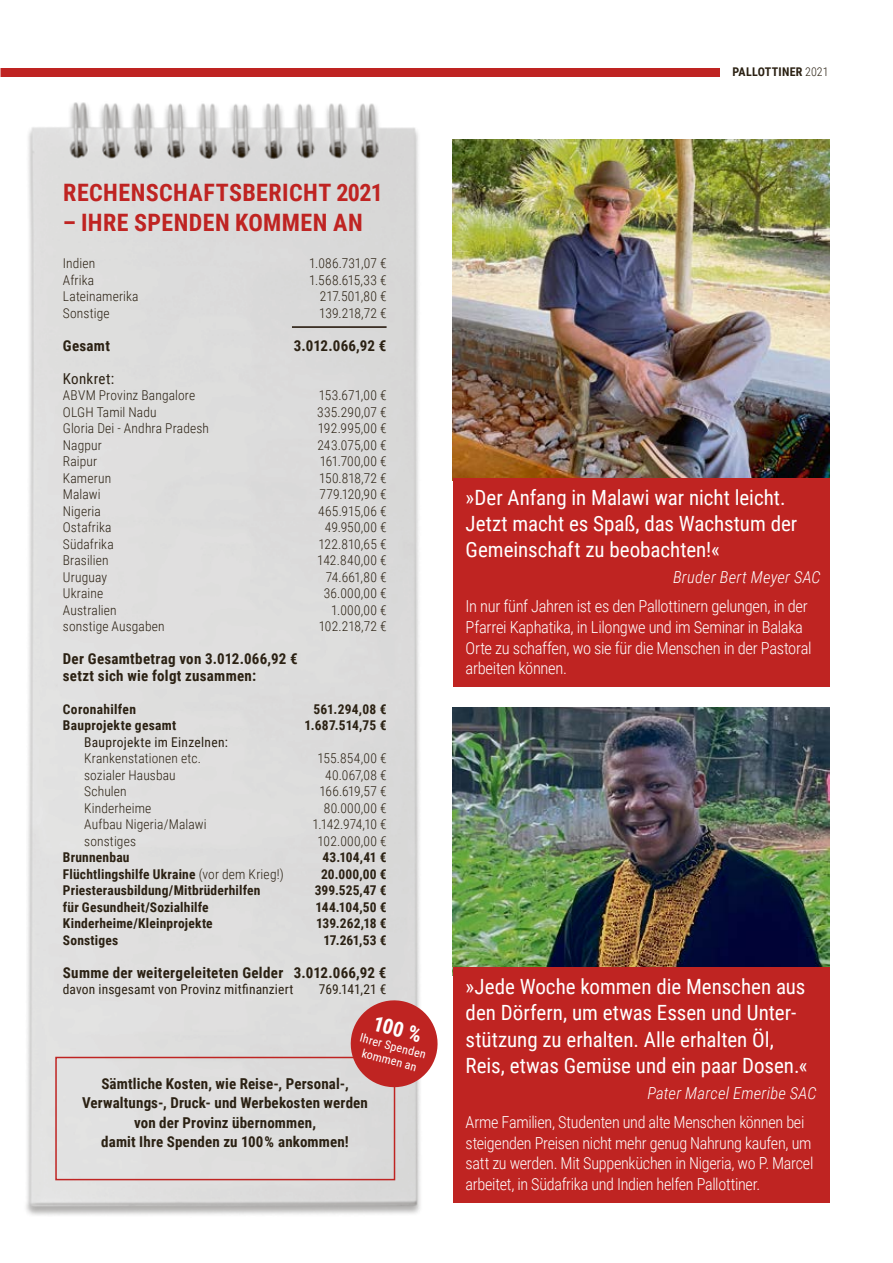
<style>
.page{position:relative;width:893px;height:1263px;background:#fff}
.page>*{position:absolute;margin:0;border:0;box-sizing:border-box;transform-origin:0 0}
.t1{font:700 24px "Roboto Condensed";letter-spacing:.02em;color:#bf2422}
.t2{font:21px/26.2px "Roboto Condensed";color:#fff}
.t3{font:700 21px "Roboto Condensed";color:#fff}
.t4{font:300 16.5px/20.7px "Roboto Condensed";letter-spacing:-.02em;color:#fff}
.t5{font:italic 300 16.5px "Roboto Condensed";letter-spacing:.015em;color:#fff}
.t6{font:700 15px/19.5px "Roboto Condensed";letter-spacing:.015em;color:#2b2113}
.t7{font:15px "Roboto Condensed";letter-spacing:.02em;color:#2b2113}
.t8{font:300 13.5px "Roboto Condensed";letter-spacing:.01em;color:#2b2113}
.t9{font:700 13.5px "Roboto Condensed";letter-spacing:.015em;color:#2b2113}
.t10{font:13.5px "Roboto Condensed";letter-spacing:.015em;color:#2b2113}
.t11{font:700 12px "Roboto Condensed";letter-spacing:.025em;color:#2b2113}
.t12{font:12px/14.4px "Roboto Condensed";color:#fff;text-align:center}
.s1{font-weight:300}
</style>
<div class="page">
<img style="left:1px;top:76px;width:441px;height:1140px">
<img style="left:453px;top:139px;width:376px;height:339px">
<img style="left:453px;top:708px;width:376px;height:260px">
<div style="left:453px;top:968px;width:376px;height:235px;background:#bf2422"></div>
<div style="left:453px;top:478px;width:376px;height:209px;background:#bf2422"></div>
<div style="left:0;top:68px;width:719px;height:8px;background:#bf2422"></div>
<hr style="left:292px;top:326px;width:95px;height:2px;background:#1b0d00">
<div style="left:55px;top:1057px;width:340px;height:123px;border:2px solid #bf2422"></div>
<svg style="left:346px;top:996px;width:96px;height:96px;background:#cd6968"></svg>
<p class="t11" style="left:732px;top:67px;width:97px">PALLOTTINER <span class="s1">2021</span></p>
<p class="t11" style="left:710px;top:67px;width:120px">PALLOTTINER <span class="s1">AKTUELL</span></p>
<h1 class="t1" style="left:63px;top:182px;width:321px">RECHENSCHAFTSBERICHT 2021</h1>
<h1 class="t1" style="left:63px;top:212px;width:301px">– IHRE SPENDEN KOMMEN AN</h1>
<p class="t8" style="left:63px;top:257px;width:34px">Indien</p>
<p class="t8" style="left:309px;top:257px;width:79px">1.086.731,07 €</p>
<p class="t8" style="left:63px;top:274px;width:33px">Afrika</p>
<p class="t8" style="left:309px;top:274px;width:79px">1.568.615,33 €</p>
<p class="t8" style="left:63px;top:290px;width:77px">Lateinamerika</p>
<p class="t8" style="left:320px;top:290px;width:68px">217.501,80 €</p>
<p class="t8" style="left:63px;top:307px;width:48px">Sonstige</p>
<p class="t8" style="left:319px;top:307px;width:69px">139.218,72 €</p>
<p class="t6" style="left:63px;top:337px;width:49px">Gesamt</p>
<p class="t6" style="left:294px;top:337px;width:94px">3.012.066,92 €</p>
<p class="t7" style="left:63px;top:372px;width:53px">Konkret:</p>
<p class="t8" style="left:63px;top:389px;width:134px">ABVM Provinz Bangalore</p>
<p class="t8" style="left:319px;top:389px;width:69px">153.671,00 €</p>
<p class="t8" style="left:63px;top:406px;width:95px">OLGH Tamil Nadu</p>
<p class="t8" style="left:317px;top:406px;width:71px">335.290,07 €</p>
<p class="t8" style="left:63px;top:422px;width:148px">Gloria Dei - Andhra Pradesh</p>
<p class="t8" style="left:318px;top:422px;width:70px">192.995,00 €</p>
<p class="t8" style="left:63px;top:439px;width:40px">Nagpur</p>
<p class="t8" style="left:318px;top:439px;width:71px">243.075,00 €</p>
<p class="t8" style="left:63px;top:455px;width:36px">Raipur</p>
<p class="t8" style="left:320px;top:455px;width:68px">161.700,00 €</p>
<p class="t8" style="left:63px;top:472px;width:50px">Kamerun</p>
<p class="t8" style="left:319px;top:472px;width:69px">150.818,72 €</p>
<p class="t8" style="left:63px;top:488px;width:39px">Malawi</p>
<p class="t8" style="left:319px;top:488px;width:69px">779.120,90 €</p>
<p class="t8" style="left:63px;top:505px;width:39px">Nigeria</p>
<p class="t8" style="left:318px;top:505px;width:70px">465.915,06 €</p>
<p class="t8" style="left:63px;top:521px;width:50px">Ostafrika</p>
<p class="t8" style="left:325px;top:521px;width:63px">49.950,00 €</p>
<p class="t8" style="left:63px;top:538px;width:52px">Südafrika</p>
<p class="t8" style="left:318px;top:538px;width:70px">122.810,65 €</p>
<p class="t8" style="left:63px;top:554px;width:47px">Brasilien</p>
<p class="t8" style="left:317px;top:554px;width:71px">142.840,00 €</p>
<p class="t8" style="left:63px;top:571px;width:46px">Uruguay</p>
<p class="t8" style="left:326px;top:571px;width:62px">74.661,80 €</p>
<p class="t8" style="left:63px;top:587px;width:42px">Ukraine</p>
<p class="t8" style="left:324px;top:587px;width:64px">36.000,00 €</p>
<p class="t8" style="left:63px;top:604px;width:55px">Australien</p>
<p class="t8" style="left:331px;top:604px;width:57px">1.000,00 €</p>
<p class="t8" style="left:63px;top:620px;width:103px">sonstige Ausgaben</p>
<p class="t8" style="left:319px;top:620px;width:69px">102.218,72 €</p>
<p class="t6" style="left:63px;top:652px;width:236px;line-height:16.5px">Der Gesamtbetrag von 3.012.066,92 € setzt sich wie folgt zusammen:</p>
<p class="t9" style="left:63px;top:703px;width:75px">Coronahilfen</p>
<p class="t9" style="left:313px;top:703px;width:75px">561.294,08 €</p>
<p class="t9" style="left:63px;top:720px;width:115px">Bauprojekte gesamt</p>
<p class="t9" style="left:304px;top:720px;width:84px">1.687.514,75 €</p>
<p class="t10" style="left:84px;top:736px;width:145px">Bauprojekte im Einzelnen:</p>
<p class="t8" style="left:84px;top:752px;width:118px">Krankenstationen etc.</p>
<p class="t8" style="left:317px;top:752px;width:71px">155.854,00 €</p>
<p class="t8" style="left:84px;top:769px;width:93px">sozialer Hausbau</p>
<p class="t8" style="left:325px;top:769px;width:63px">40.067,08 €</p>
<p class="t8" style="left:84px;top:785px;width:44px">Schulen</p>
<p class="t8" style="left:320px;top:785px;width:69px">166.619,57 €</p>
<p class="t8" style="left:84px;top:802px;width:69px">Kinderheime</p>
<p class="t8" style="left:324px;top:802px;width:64px">80.000,00 €</p>
<p class="t8" style="left:84px;top:818px;width:124px">Aufbau Nigeria/Malawi</p>
<p class="t8" style="left:312px;top:818px;width:76px">1.142.974,10 €</p>
<p class="t8" style="left:84px;top:835px;width:53px">sonstiges</p>
<p class="t8" style="left:317px;top:835px;width:71px">102.000,00 €</p>
<p class="t9" style="left:63px;top:851px;width:68px">Brunnenbau</p>
<p class="t9" style="left:322px;top:851px;width:66px">43.104,41 €</p>
<p class="t9" style="left:63px;top:868px;width:222px">Flüchtlingshilfe Ukraine <span class="s1">(vor dem Krieg!)</span></p>
<p class="t9" style="left:321px;top:868px;width:67px">20.000,00 €</p>
<p class="t9" style="left:63px;top:884px;width:199px">Priesterausbildung/Mitbrüderhilfen</p>
<p class="t9" style="left:315px;top:884px;width:73px">399.525,47 €</p>
<p class="t9" style="left:63px;top:901px;width:147px">für Gesundheit/Sozialhilfe</p>
<p class="t9" style="left:315px;top:901px;width:73px">144.104,50 €</p>
<p class="t9" style="left:63px;top:917px;width:151px">Kinderheime/Kleinprojekte</p>
<p class="t9" style="left:316px;top:917px;width:72px">139.262,18 €</p>
<p class="t9" style="left:63px;top:934px;width:57px">Sonstiges</p>
<p class="t9" style="left:324px;top:934px;width:65px">17.261,53 €</p>
<p class="t6" style="left:63px;top:964px;width:325px">Summe der weitergeleiteten Gelder 3.012.066,92 €</p>
<p class="t10" style="left:63px;top:980px;width:232px">davon insgesamt von Provinz mitfinanziert</p>
<p class="t10" style="left:319px;top:980px;width:69px">769.141,21 €</p>
<h2 class="t3" style="left:378px;top:1008px;width:51px;rotate:15deg">100 %</h2>
<p class="t12" style="left:362px;top:1031px;width:69px;rotate:15deg">Ihrer Spenden kommen an</p>
<p class="t6" style="left:82px;top:1075px;width:287px;text-align:center">Sämtliche Kosten, wie Reise-, Personal-, Verwaltungs-, Druck- und Werbekosten werden von der Provinz übernommen,<br>damit Ihre Spenden zu 100% ankommen!</p>
<h2 class="t2" style="left:466px;top:486px;width:333px">»Der Anfang in Malawi war nicht leicht.<br>Jetzt macht es Spaß, das Wachstum der<br>Gemeinschaft zu beobachten!«</h2>
<p class="t5" style="left:673px;top:570px;width:149px">Bruder Bert Meyer SAC</p>
<p class="t4" style="left:466px;top:597px;width:347px">In nur fünf Jahren ist es den Pallottinern gelungen, in der Pfarrei Kaphatika, in Lilongwe und im Seminar in Balaka Orte zu schaffen, wo sie für die Menschen in der Pastoral arbeiten können.</p>
<h2 class="t2" style="left:466px;top:975px;width:343px">»Jede Woche kommen die Menschen aus den Dörfern, um etwas Essen und Unter&shy;stützung zu erhalten. Alle erhalten Öl, Reis, etwas Gemüse und ein paar Dosen.«</h2>
<p class="t5" style="left:647px;top:1086px;width:170px">Pater Marcel Emeribe SAC</p>
<p class="t4" style="left:466px;top:1113px;width:349px">Arme Familien, Studenten und alte Menschen können bei steigenden Preisen nicht mehr genug Nahrung kaufen, um satt zu werden. Mit Suppenküchen in Nigeria, wo P. Marcel arbeitet, in Südafrika und Indien helfen Pallottiner.</p>
</div>
